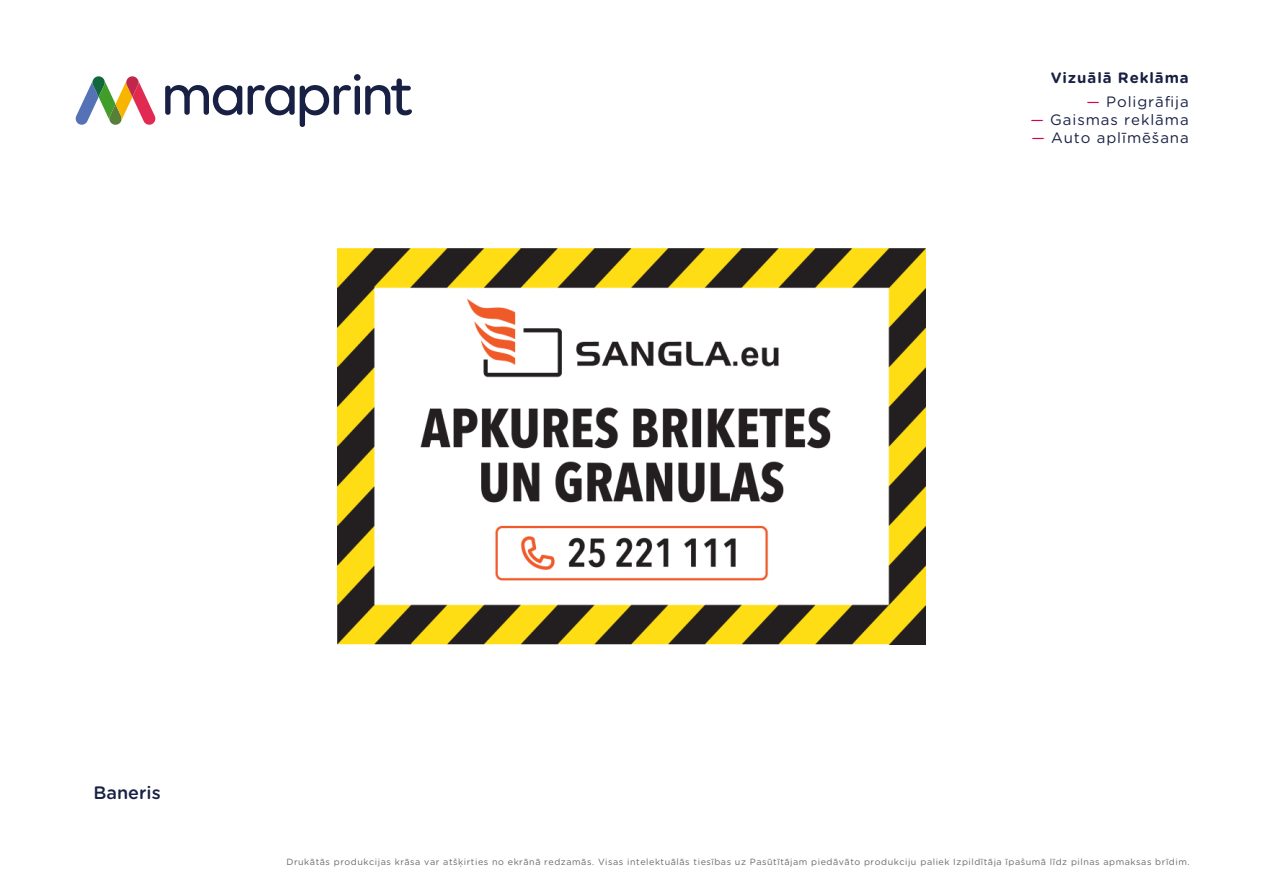
<style>
.page{position:relative;width:1263px;height:893px;background:#fff}
.page>*{position:absolute;margin:0;border:0;box-sizing:border-box;transform-origin:0 0}
.t1{font:500 18px "Gotham Rounded";color:#182044}
.t2{font:15px "Gotham Rounded";letter-spacing:.06em;color:#182044}
.t3{font:700 15px "Gotham Rounded";letter-spacing:.06em;color:#182044}
.t4{font:9px "Gotham Rounded";letter-spacing:.06em;color:#68676c}
.s1{color:#d80052}
</style>
<div class="page">
<svg style="left:165px;top:85px;width:77px;height:30px"></svg>
<svg style="left:248px;top:74px;width:164px;height:53px"></svg>
<svg style="left:75px;top:76px;width:81px;height:49px"></svg>
<img style="left:337px;top:249px;width:588px;height:395px">
<h2 class="t3" style="left:1051px;top:66px;width:139px">Vizuālā Reklāma</h2>
<h2 class="t2" style="left:1086px;top:91px;width:104px"><span class="s1">—</span> Poligrāfija</h2>
<h2 class="t2" style="left:1030px;top:109px;width:160px"><span class="s1">—</span> Gaismas reklāma</h2>
<h2 class="t2" style="left:1031px;top:127px;width:159px"><span class="s1">—</span> Auto aplīmēšana</h2>
<h1 class="t1" style="left:94px;top:780px;width:69px">Baneris</h1>
<p class="t4" style="left:286px;top:856px;width:905px">Drukātās produkcijas krāsa var atšķirties no ekrānā redzamās. Visas intelektuālās tiesības uz Pasūtītājam piedāvāto produkciju paliek Izpildītāja īpašumā līdz pilnas apmaksas brīdim.</p>
</div>
